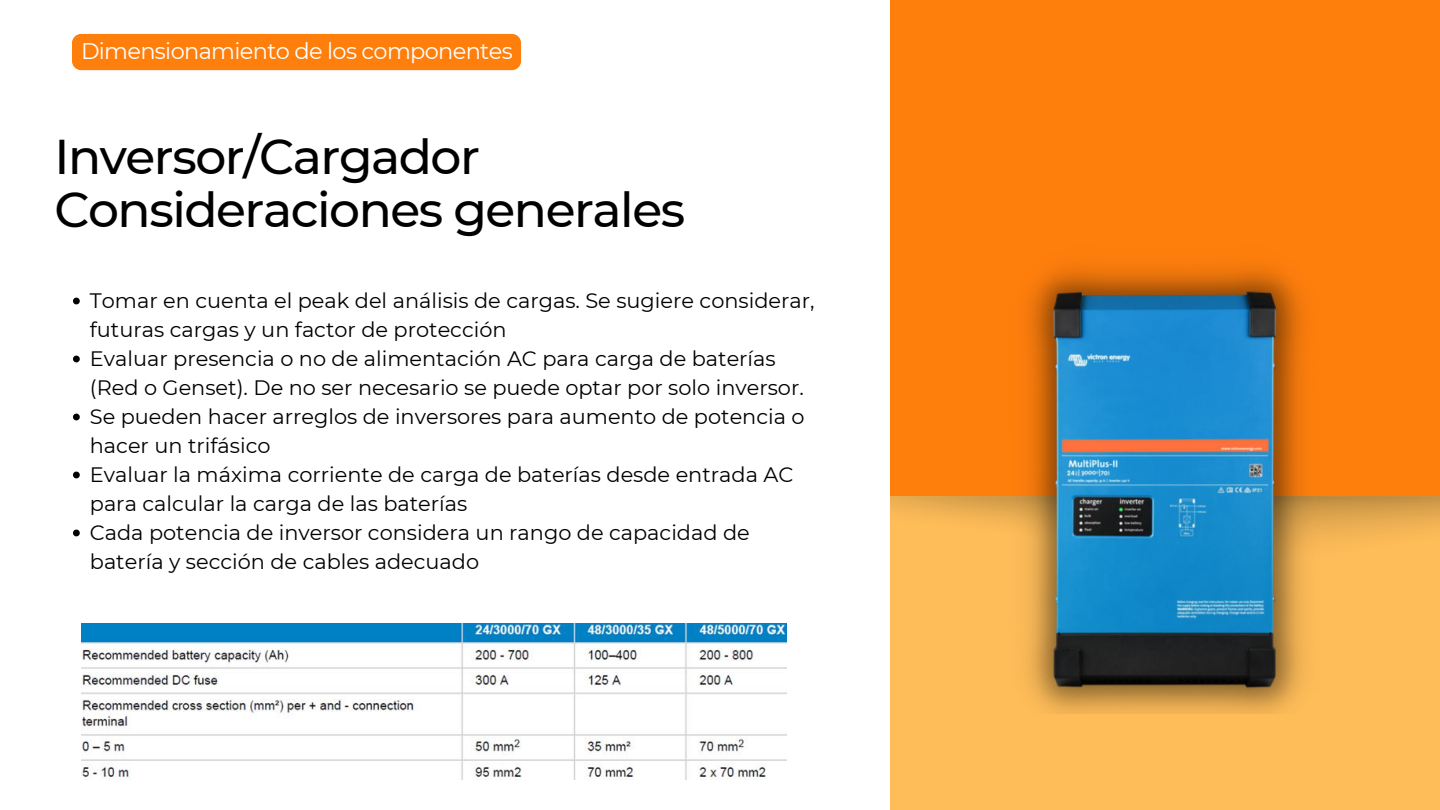
<style>
.page{position:relative;width:1440px;height:810px;background:#fff}
.page>*{position:absolute;margin:0;border:0;box-sizing:border-box;transform-origin:0 0}
.t1{font:500 48.7px/53.6px "Montserrat";letter-spacing:-.03em;color:#000}
.t2{font:22.5px "Montserrat";letter-spacing:-.03em;color:#fff}
.t3{font:20.9px/29px "Montserrat";color:#000}
</style>
<div class="page">
<div style="left:891px;top:0;width:549px;height:581px;background:#ff7f0d"></div>
<div style="left:891px;top:496px;width:549px;height:314px;background:#ffbd59"></div>
<div style="left:72px;top:34px;width:449px;height:36px;background:#ff7f0d;border-radius:9px"></div>
<svg style="left:73px;top:298px;width:7px;height:6px"></svg>
<svg style="left:73px;top:356px;width:7px;height:6px"></svg>
<svg style="left:73px;top:414px;width:7px;height:6px"></svg>
<svg style="left:73px;top:472px;width:7px;height:6px"></svg>
<svg style="left:73px;top:530px;width:7px;height:6px"></svg>
<img style="left:1010px;top:266px;width:311px;height:448px">
<img style="left:81px;top:624px;width:706px;height:156px">
<p class="t2" style="left:81px;top:38px;width:433px">Dimensionamiento de los componentes</p>
<h1 class="t1" style="left:54px;top:129px;width:632px">Inversor/Cargador<br>Consideraciones generales</h1>
<p class="t3" style="left:90px;top:286px;width:726px">Tomar en cuenta el peak del análisis de cargas. Se sugiere considerar, futuras cargas y un factor de protección<br>Evaluar presencia o no de alimentación AC para carga de baterías (Red o Genset). De no ser necesario se puede optar por solo inversor.<br>Se pueden hacer arreglos de inversores para aumento de potencia o hacer un trifásico<br>Evaluar la máxima corriente de carga de baterías desde entrada AC para calcular la carga de las baterías<br>Cada potencia de inversor considera un rango de capacidad de batería y sección de cables adecuado</p>
</div>
